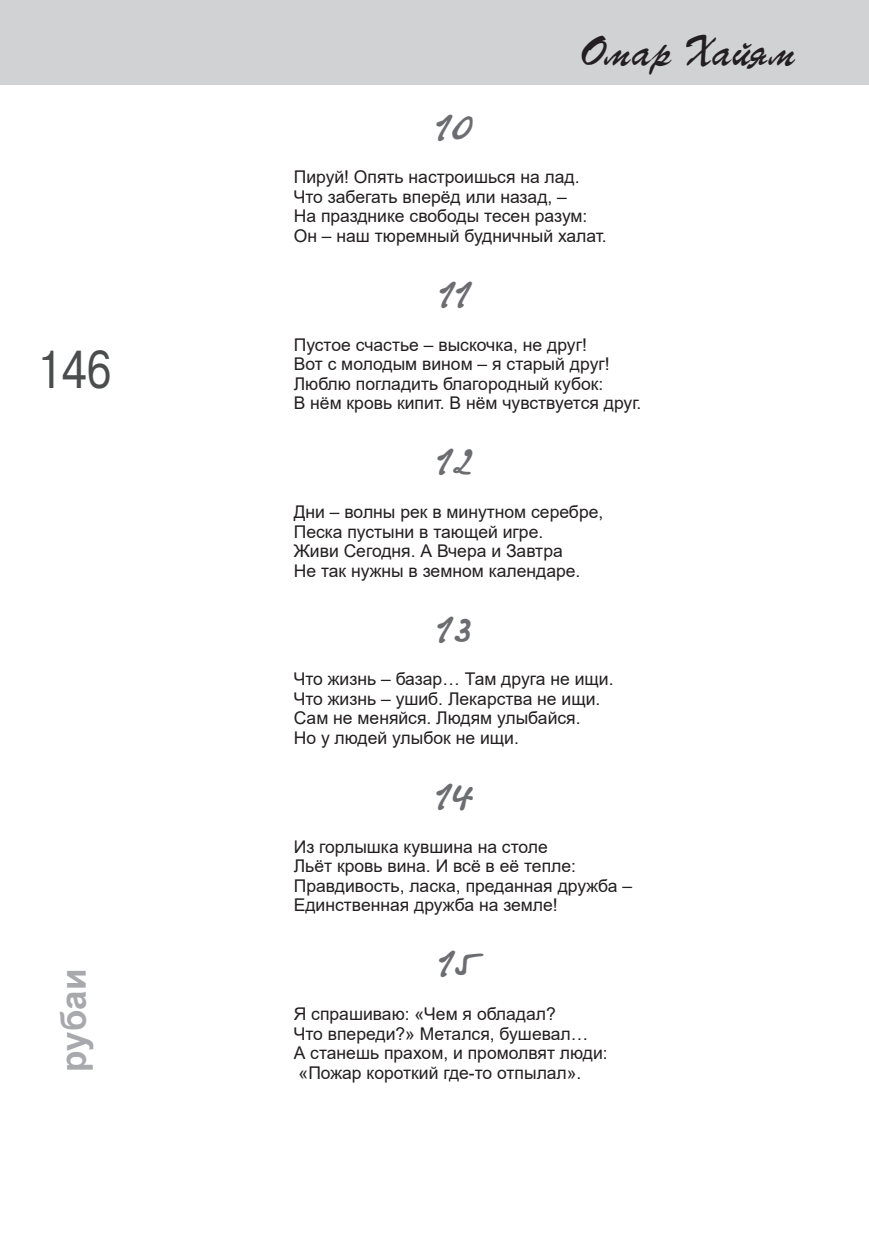
<style>
.page{position:relative;width:869px;height:1241px;background:#fff}
.page>*{position:absolute;margin:0;border:0;box-sizing:border-box;transform-origin:0 0}
.t1{font:49px "TT Arial";color:#4b4c4d;scale:.8 1}
.t2{font:45.5px "TT Olga";color:#6c6d70}
.t3{font:42px "TT Parsec";color:#231f20}
.t4{font:700 35px "Arial";color:#a8a9ad}
.t5{font:17.5px/19.4px "Arial";color:#231f20}
</style>
<div class="page">
<div style="left:0;top:0;width:868px;height:84px;background:#d1d2d4"></div>
<h1 class="t1" style="left:37px;top:342px;width:95px">146</h1>
<h3 class="t4" style="left:54px;top:1071px;width:104px;rotate:-90deg">рубаи</h3>
<h3 class="t3" style="left:579px;top:26px;width:218px">Омар Хайям</h3>
<h2 class="t2" style="left:434px;top:96px;width:41px">10</h2>
<p class="t5" style="left:293px;top:167px;width:314px">Пируй! Опять настроишься на лад.<br>Что забегать вперёд или назад, –<br>На празднике свободы тесен разум:<br>Он – наш тюремный будничный халат.</p>
<h2 class="t2" style="left:437px;top:263px;width:34px">11</h2>
<p class="t5" style="left:293px;top:335px;width:349px">Пустое счастье – выскочка, не друг!<br>Вот с молодым вином – я старый друг!<br>Люблю погладить благородный кубок:<br>В нём кровь кипит. В нём чувствуется друг.</p>
<h2 class="t2" style="left:435px;top:430px;width:39px">12</h2>
<p class="t5" style="left:293px;top:502px;width:311px">Дни – волны рек в минутном серебре,<br>Песка пустыни в тающей игре.<br>Живи Сегодня. А Вчера и Завтра<br>Не так нужны в земном календаре.</p>
<h2 class="t2" style="left:435px;top:598px;width:39px">13</h2>
<p class="t5" style="left:293px;top:669px;width:321px">Что жизнь – базар… Там друга не ищи.<br>Что жизнь – ушиб. Лекарства не ищи.<br>Сам не меняйся. Людям улыбайся.<br>Но у людей улыбок не ищи.</p>
<h2 class="t2" style="left:434px;top:765px;width:41px">14</h2>
<p class="t5" style="left:293px;top:836px;width:340px">Из горлышка кувшина на столе<br>Льёт кровь вина. И всё в её тепле:<br>Правдивость, ласка, преданная дружба –<br>Единственная дружба на земле!</p>
<h2 class="t2" style="left:436px;top:932px;width:36px">15</h2>
<p class="t5" style="left:293px;top:1004px;width:315px">Я спрашиваю: «Чем я обладал?<br>Что впереди?» Метался, бушевал…<br>А станешь прахом, и промолвят люди: «Пожар короткий где-то отпылал».</p>
</div>
